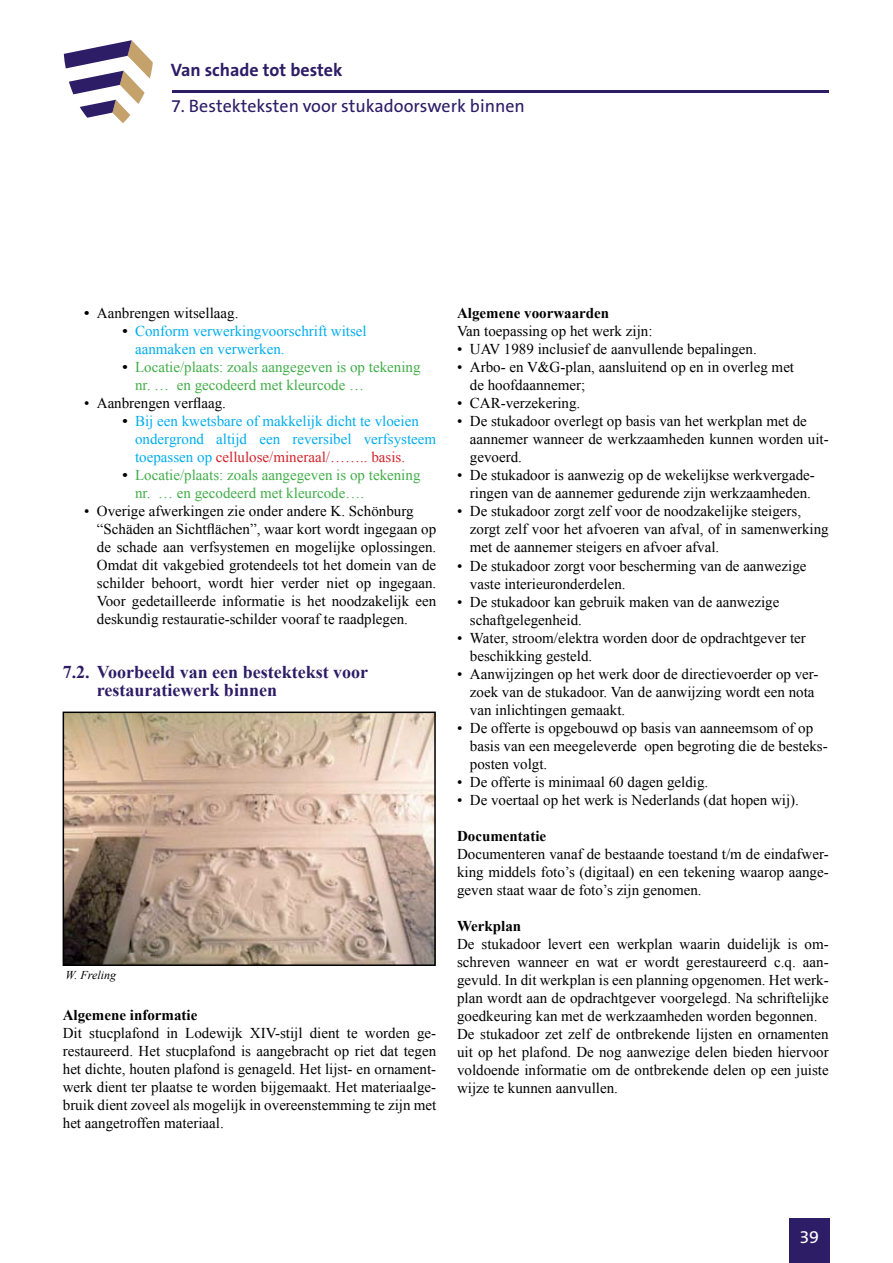
<style>
.page{position:relative;width:893px;height:1263px;background:#fff}
.page>*{position:absolute;margin:0;border:0;box-sizing:border-box;transform-origin:0 0}
.t1{font:700 18px/18px "Times New Roman";color:#2d1c66}
.t2{font:18px "The Sans B5 Plain";color:#2d1c66}
.t3{font:700 18px "The Sans B7";color:#2d1c66}
.t4{font:18px "The Sans B5 Plain";color:#fff}
.t5{font:15px/18px "Times New Roman";color:#000}
.t6{font:15px/18px "Times New Roman";color:#00adef}
.t7{font:15px/18px "Times New Roman";color:#41ad49}
.t8{font:700 15px "Times New Roman";color:#000}
.t9{font:italic 12px "Times New Roman";color:#000}
.s1{font-weight:700}
.s2{font-weight:700;color:#000}
.s3{color:#d2232a}
</style>
<div class="page">
<div style="left:789px;top:1218px;width:41px;height:45px;background:#2d1c66"></div>
<hr style="left:172px;top:90px;width:657px;height:2px;background:#2d1c66">
<svg style="left:64px;top:40px;width:89px;height:83px"></svg>
<img style="left:66px;top:714px;width:367px;height:249px">
<div style="left:63px;top:711px;width:373px;height:255px;border:2px solid #000"></div>
<p class="t3" style="left:171px;top:61px;width:173px">Van schade tot bestek</p>
<p class="t2" style="left:171px;top:96px;width:355px">7. Bestekteksten voor stukadoorswerk binnen</p>
<p class="t5" style="left:84px;top:304px;width:156px"><span class="s1">•</span> Aanbrengen witsellaag.</p>
<p class="t6" style="left:135px;top:322px;width:233px;text-indent:-13px"><span class="s2">•</span> Conform verwerkingvoorschrift witsel aanmaken en verwerken.</p>
<p class="t7" style="left:135px;top:358px;width:287px;text-indent:-13px"><span class="s2">•</span> Locatie/plaats: zoals aangegeven is op tekening nr. … en gecodeerd met kleurcode …</p>
<p class="t5" style="left:84px;top:394px;width:143px">• Aanbrengen verflaag.</p>
<p class="t6" style="left:135px;top:412px;width:303px;text-indent:-13px"><span class="s2">•</span> Bij een kwetsbare of makkelijk dicht te vloeien ondergrond altijd een reversibel verfsysteem toepassen op <span class="s3">cellulose/mineraal/…….. basis.</span></p>
<p class="t7" style="left:135px;top:466px;width:287px;text-indent:-13px"><span class="s2">•</span> Locatie/plaats: zoals aangegeven is op tekening nr. … en gecodeerd met kleurcode….</p>
<p class="t5" style="left:97px;top:502px;width:341px;text-indent:-13px">• Overige afwerkingen zie onder andere K. Schönburg “Schäden an Sichtflächen”, waar kort wordt ingegaan op de schade aan verfsystemen en mogelijke oplossingen.<br>Omdat dit vakgebied grotendeels tot het domein van de schilder behoort, wordt hier verder niet op ingegaan.<br>Voor gedetailleerde informatie is het noodzakelijk een deskundig restauratie-schilder vooraf te raadplegen.</p>
<p class="t1" style="left:97px;top:663px;width:273px;text-indent:-34px">7.2. Voorbeeld van een bestektekst voor restauratiewerk binnen</p>
<p class="t9" style="left:66px;top:967px;width:52px">W. Freling</p>
<p class="t8" style="left:63px;top:1005px;width:136px">Algemene informatie</p>
<p class="t5" style="left:63px;top:1024px;width:375px;text-align:justify">Dit stucplafond in Lodewijk XIV-stijl dient te worden ge&shy;restaureerd. Het stucplafond is aangebracht op riet dat tegen het dichte, houten plafond is genageld. Het lijst- en ornament&shy;werk dient ter plaatse te worden bijgemaakt. Het materiaalge&shy;bruik dient zoveel als mogelijk in overeenstemming te zijn met het aangetroffen materiaal.</p>
<p class="t8" style="left:457px;top:303px;width:154px">Algemene voorwaarden</p>
<p class="t5" style="left:457px;top:322px;width:197px">Van toepassing op het werk zijn:</p>
<p class="t5" style="left:457px;top:340px;width:301px">• UAV 1989 inclusief de aanvullende bepalingen.</p>
<p class="t5" style="left:470px;top:358px;width:326px;text-indent:-13px">• Arbo- en V&amp;G-plan, aansluitend op en in overleg met de hoofdaannemer;</p>
<p class="t5" style="left:457px;top:394px;width:125px">• CAR-verzekering.</p>
<p class="t5" style="left:470px;top:412px;width:360px;text-indent:-13px">• De stukadoor overlegt op basis van het werkplan met de aannemer wanneer de werkzaamheden kunnen worden uit&shy;gevoerd.</p>
<p class="t5" style="left:457px;top:466px;width:359px;text-align:center">• De stukadoor is aanwezig op de wekelijkse werkvergade&shy;ringen van de aannemer gedurende zijn werkzaamheden.</p>
<p class="t5" style="left:470px;top:502px;width:360px;text-indent:-13px">• De stukadoor zorgt zelf voor de noodzakelijke steigers, zorgt zelf voor het afvoeren van afval, of in samenwerking met de aannemer steigers en afvoer afval.</p>
<p class="t5" style="left:470px;top:556px;width:338px;text-indent:-13px">• De stukadoor zorgt voor bescherming van de aanwezige vaste interieuronderdelen.</p>
<p class="t5" style="left:470px;top:592px;width:311px;text-indent:-13px">• De stukadoor kan gebruik maken van de aanwezige schaftgelegenheid.</p>
<p class="t5" style="left:470px;top:628px;width:337px;text-indent:-13px">• Water, stroom/elektra worden door de opdrachtgever ter beschikking gesteld.</p>
<p class="t5" style="left:470px;top:664px;width:350px;text-indent:-13px">• Aanwijzingen op het werk door de directievoerder op ver&shy;zoek van de stukadoor. Van de aanwijzing wordt een nota van inlichtingen gemaakt.</p>
<p class="t5" style="left:470px;top:718px;width:359px;text-indent:-13px">• De offerte is opgebouwd op basis van aanneemsom of op basis van een meegeleverde open begroting die de besteks&shy;posten volgt.</p>
<p class="t5" style="left:457px;top:772px;width:253px">• De offerte is minimaal 60 dagen geldig.</p>
<p class="t5" style="left:457px;top:790px;width:343px">• De voertaal op het werk is Nederlands (dat hopen wij).</p>
<p class="t8" style="left:457px;top:825px;width:91px">Documentatie</p>
<p class="t5" style="left:457px;top:844px;width:373px;text-align:justify">Documenteren vanaf de bestaande toestand t/m de eindafwer&shy;king middels foto’s (digitaal) en een tekening waarop aange&shy;geven staat waar de foto’s zijn genomen.</p>
<p class="t8" style="left:457px;top:915px;width:66px">Werkplan</p>
<p class="t5" style="left:457px;top:934px;width:373px">De stukadoor levert een werkplan waarin duidelijk is om&shy;schreven wanneer en wat er wordt gerestaureerd c.q. aan&shy;gevuld. In dit werkplan is een planning opgenomen. Het werk&shy;plan wordt aan de opdrachtgever voorgelegd. Na schriftelijke goedkeuring kan met de werkzaamheden worden begonnen.<br>De stukadoor zet zelf de ontbrekende lijsten en ornamenten uit op het plafond. De nog aanwezige delen bieden hiervoor voldoende informatie om de ontbrekende delen op een juiste wijze te kunnen aanvullen.</p>
<p class="t4" style="left:799px;top:1227px;width:19px">39</p>
</div>
